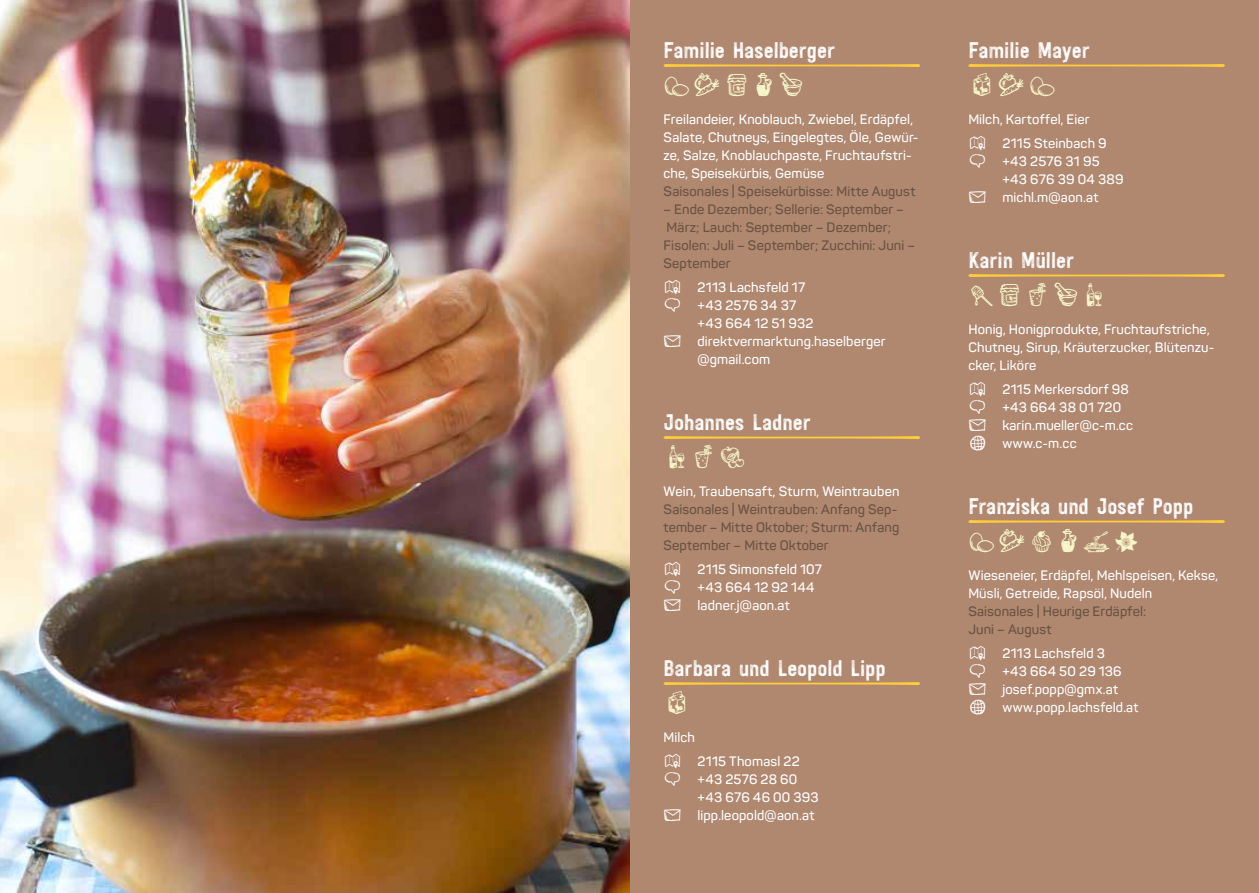
<style>
.page{position:relative;width:1259px;height:893px;background:#fff}
.page>*{position:absolute;margin:0;border:0;box-sizing:border-box;transform-origin:0 0}
.t1{font:22.5px "Festivo LC Wood";color:#fff}
.t2{font:600 13.5px/18px "Panton";letter-spacing:.01em;color:#fff}
.t3{font:600 13.5px/18px "Panton";letter-spacing:.01em;color:#695342}
.s1{font-family:"Jolly Font 4";font-weight:400;font-size:18px}
.s2{font-family:"Jolly Font 2";font-weight:400;font-size:18px}
</style>
<div class="page">
<div style="left:617px;top:0;width:642px;height:893px;background:#b0876f"></div>
<svg style="left:663px;top:64px;width:257px;height:3px"></svg>
<svg style="left:968px;top:64px;width:257px;height:3px"></svg>
<svg style="left:968px;top:274px;width:257px;height:3px"></svg>
<svg style="left:968px;top:520px;width:257px;height:3px"></svg>
<svg style="left:663px;top:436px;width:257px;height:3px"></svg>
<svg style="left:663px;top:682px;width:257px;height:3px"></svg>
<img style="left:0;top:0;width:629px;height:893px">
<h1 class="t1" style="left:663px;top:37px;width:173px">Familie Haselberger</h1>
<p class="t2" style="left:663px;top:110px;width:256px">Freilandeier, Knoblauch, Zwiebel, Erdäpfel, Salate, Chutneys, Eingelegtes, Öle, Gewür&shy;ze, Salze, Knoblauchpaste, Fruchtaufstri&shy;che, Speisekürbis, Gemüse</p>
<p class="t3" style="left:663px;top:182px;width:253px">Saisonales | Speisekürbisse: Mitte August</p>
<p class="t3" style="left:663px;top:200px;width:253px">– Ende Dezember; Sellerie: September –<br>März; Lauch: September – Dezember;<br>Fisolen: Juli – September; Zucchini: Juni –<br>September</p>
<p class="t2" style="left:663px;top:278px;width:143px"><span class="s1">C</span> 2113 Lachsfeld 17</p>
<p class="t2" style="left:663px;top:296px;width:134px"><span class="s2">Y</span> +43 2576 34 37</p>
<p class="t2" style="left:697px;top:314px;width:118px">+43 664 12 51 932</p>
<p class="t2" style="left:663px;top:332px;width:223px"><span class="s1">K</span> direktvermarktung.haselberger</p>
<p class="t2" style="left:697px;top:350px;width:74px">@gmail.com</p>
<h1 class="t1" style="left:663px;top:409px;width:149px">Johannes Ladner</h1>
<p class="t2" style="left:663px;top:482px;width:237px">Wein, Traubensaft, Sturm, Weintrauben</p>
<p class="t3" style="left:663px;top:500px;width:237px">Saisonales | Weintrauben: Anfang Sep&shy;tember – Mitte Oktober; Sturm: Anfang<br>September – Mitte Oktober</p>
<p class="t2" style="left:663px;top:560px;width:160px"><span class="s1">C</span> 2115 Simonsfeld 107<br><span class="s2">Y</span> +43 664 12 92 144<br><span class="s1">K</span> ladner.j@aon.at</p>
<h1 class="t1" style="left:663px;top:655px;width:224px">Barbara und Leopold Lipp</h1>
<p class="t2" style="left:663px;top:725px;width:138px;line-height:24px">Milch<br><span class="s1">C</span> 2115 Thomasl 22</p>
<p class="t2" style="left:663px;top:770px;width:135px"><span class="s2">Y</span> +43 2576 28 60</p>
<p class="t2" style="left:697px;top:788px;width:123px">+43 676 46 00 393</p>
<p class="t2" style="left:663px;top:806px;width:152px"><span class="s1">K</span> lipp.leopold@aon.at</p>
<h1 class="t1" style="left:968px;top:37px;width:123px">Familie Mayer</h1>
<p class="t2" style="left:968px;top:107px;width:140px;line-height:24px">Milch, Kartoffel, Eier<br><span class="s1">C</span> 2115 Steinbach 9</p>
<p class="t2" style="left:968px;top:152px;width:133px"><span class="s2">Y</span> +43 2576 31 95</p>
<p class="t2" style="left:1002px;top:170px;width:123px">+43 676 39 04 389</p>
<p class="t2" style="left:968px;top:188px;width:131px"><span class="s1">K</span> michl.m@aon.at</p>
<h1 class="t1" style="left:968px;top:247px;width:107px">Karin Müller</h1>
<p class="t2" style="left:968px;top:320px;width:247px">Honig, Honigprodukte, Fruchtaufstriche,<br>Chutney, Sirup, Kräuterzucker, Blütenzu&shy;cker, Liköre</p>
<p class="t2" style="left:968px;top:380px;width:166px"><span class="s1">C</span> 2115 Merkersdorf 98<br><span class="s2">Y</span> +43 664 38 01 720<br><span class="s1">K</span> karin.mueller@c-m.cc <span class="s1">?</span> www.c-m.cc</p>
<h1 class="t1" style="left:968px;top:493px;width:226px">Franziska und Josef Popp</h1>
<p class="t2" style="left:968px;top:566px;width:251px">Wieseneier, Erdäpfel, Mehlspeisen, Kekse,<br>Müsli, Getreide, Rapsöl, Nudeln</p>
<p class="t3" style="left:968px;top:602px;width:179px">Saisonales | Heurige Erdäpfel:<br>Juni – August</p>
<p class="t2" style="left:968px;top:644px;width:172px"><span class="s1">C</span> 2113 Lachsfeld 3<br><span class="s2">Y</span> +43 664 50 29 136<br><span class="s1">K</span> josef.popp@gmx.at <span class="s1">?</span> www.popp.lachsfeld.at</p>
</div>
